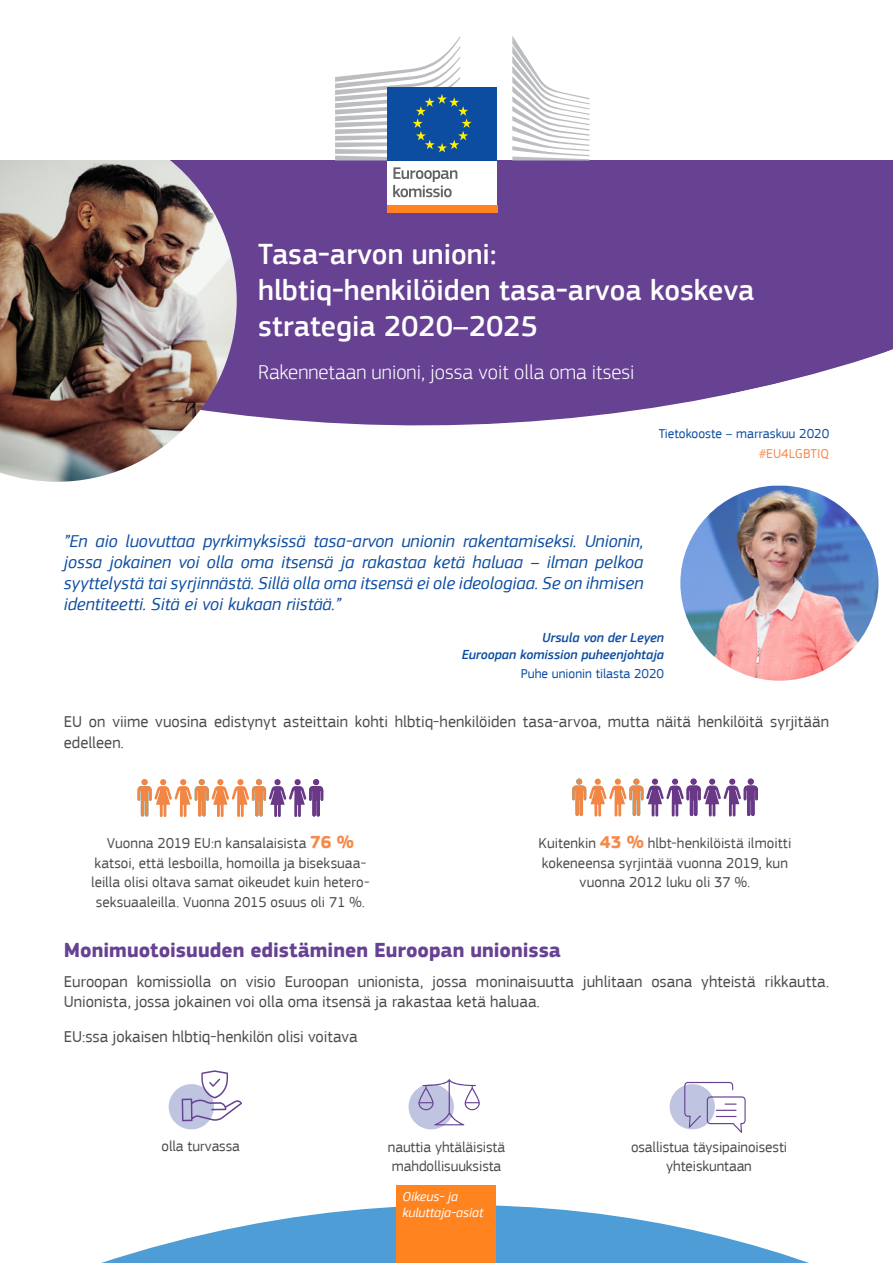
<style>
.page{position:relative;width:893px;height:1263px;background:#fff}
.page>*{position:absolute;margin:0;border:0;box-sizing:border-box;transform-origin:0 0}
.Main_Title{font:500 30px/36px "EC Square Sans Pro";color:#fff}
.body_text{font:700 21px "EC Square Sans Pro";color:#674192}
.Main_Title-2{font:300 21px "EC Square Sans Pro";color:#fff}
.t1{font:italic 18px/21px "EC Square Sans Pro";color:#0d4da1;text-align:justify}
.body_text-2{font:16.5px/21px "EC Square Sans Pro";color:#4b4c4d}
.body_text-3{font:15px/19.5px "EC Square Sans Pro";color:#4b4c4d;text-align:center}
.Intro{font:italic 500 13.5px "EC Square Sans Pro";color:#0d4da1}
.Date{font:13.5px "EC Square Sans Pro";color:#0d4da1}
.t2{font:italic 13.5px/16.2px "EC Square Sans Pro";color:#fff}
.Intro-2{font:13.5px "EC Square Sans Pro";color:#0d4da1}
.Date-2{font:13.5px "EC Square Sans Pro";color:#f68a4b}
.s1{font-weight:700;font-size:18px;color:#f68a4b}
</style>
<div class="page">
<div style="left:409px;top:1084px;width:45px;height:45px;background:#bfc4e1;border-radius:50%"></div>
<div style="left:670px;top:1084px;width:45px;height:45px;background:#bfc4e1;border-radius:50%"></div>
<div style="left:169px;top:1084px;width:45px;height:45px;background:#bfc4e1;border-radius:50%"></div>
<svg style="left:182px;top:1070px;width:60px;height:51px"></svg>
<svg style="left:418px;top:1079px;width:62px;height:46px"></svg>
<svg style="left:684px;top:1082px;width:62px;height:51px"></svg>
<svg style="left:137px;top:779px;width:186px;height:38px"></svg>
<div style="left:294px;top:779px;width:7px;height:6px;background:#693887;border-radius:50%"></div>
<svg style="left:572px;top:778px;width:186px;height:38px"></svg>
<div style="left:729px;top:778px;width:6px;height:7px;background:#693887;border-radius:50%"></div>
<div style="left:237px;top:160px;width:656px;height:266px;background:#674192"></div>
<svg style="left:101px;top:1185px;width:708px;height:78px"></svg>
<img style="left:680px;top:486px;width:198px;height:195px">
<img style="left:0;top:160px;width:237px;height:322px">
<svg style="left:730px;top:345px;width:163px;height:65px"></svg>
<div style="left:387px;top:158px;width:110px;height:49px;background:#fff"></div>
<div style="left:387px;top:87px;width:110px;height:73px;background:#0d4da1"></div>
<svg style="left:335px;top:36px;width:136px;height:124px"></svg>
<svg style="left:512px;top:36px;width:78px;height:125px"></svg>
<svg style="left:393px;top:167px;width:64px;height:30px"></svg>
<div style="left:397px;top:1185px;width:99px;height:78px;background:#ff8420"></div>
<div style="left:387px;top:205px;width:110px;height:8px;background:#ff8420"></div>
<p class="Main_Title" style="left:258px;top:237px;width:240px">Tasa-arvon unioni:</p>
<p class="Main_Title" style="left:258px;top:273px;width:498px">hlbtiq-henkilöiden tasa-arvoa koskeva strategia 2020–2025</p>
<p class="Main_Title-2" style="left:258px;top:359px;width:378px">Rakennetaan unioni, jossa voit olla oma itsesi</p>
<p class="Date" style="left:659px;top:425px;width:172px">Tietokooste – marraskuu 2020</p>
<p class="Date-2" style="left:759px;top:445px;width:72px">#EU4LGBTIQ</p>
<p class="t1" style="left:64px;top:530px;width:581px">”En aio luovuttaa pyrkimyksissä tasa-arvon unionin rakentamiseksi. Unionin, jossa jokainen voi olla oma itsensä ja rakastaa ketä haluaa – ilman pelkoa syyttelystä tai syrjinnästä. Sillä olla oma itsensä ei ole ideologiaa. Se on ihmisen identiteetti. Sitä ei voi kukaan riistää.”</p>
<p class="Intro" style="left:542px;top:629px;width:123px">Ursula von der Leyen</p>
<p class="Intro" style="left:462px;top:647px;width:204px">Euroopan komission puheenjohtaja</p>
<p class="Intro-2" style="left:521px;top:665px;width:145px">Puhe unionin tilasta 2020</p>
<p class="body_text-2" style="left:64px;top:711px;width:767px">EU on viime vuosina edistynyt asteittain kohti hlbtiq-henkilöiden tasa-arvoa, mutta näitä henkilöitä syrjitään edelleen.</p>
<p class="body_text-3" style="left:91px;top:833px;width:280px">Vuonna 2019 EU:n kansalaisista <span class="s1">76 % </span>katsoi, että lesboilla, homoilla ja biseksuaa&shy;leilla olisi oltava samat oikeudet kuin hetero&shy;seksuaaleilla. Vuonna 2015 osuus oli 71 %.</p>
<p class="body_text-3" style="left:539px;top:833px;width:254px">Kuitenkin <span class="s1">43 %</span> hlbt-henkilöistä ilmoitti kokeneensa syrjintää vuonna 2019, kun vuonna 2012 luku oli 37 %.</p>
<p class="body_text" style="left:64px;top:937px;width:499px">Monimuotoisuuden edistäminen Euroopan unionissa</p>
<p class="body_text-2" style="left:64px;top:972px;width:767px;line-height:19.8px">Euroopan komissiolla on visio Euroopan unionista, jossa moninaisuutta juhlitaan osana yhteistä rikkautta.<br>Unionista, jossa jokainen voi olla oma itsensä ja rakastaa ketä haluaa.</p>
<p class="body_text-2" style="left:64px;top:1026px;width:295px">EU:ssa jokaisen hlbtiq-henkilön olisi voitava</p>
<p class="body_text-3" style="left:162px;top:1137px;width:80px">olla turvassa</p>
<p class="body_text-3" style="left:388px;top:1137px;width:119px;text-align:left">nauttia yhtäläisistä mahdollisuuksista</p>
<p class="body_text-3" style="left:631px;top:1137px;width:158px">osallistua täysipainoisesti yhteiskuntaan</p>
<p class="t2" style="left:402px;top:1188px;width:82px">Oikeus- ja kuluttaja-asiat</p>
</div>
